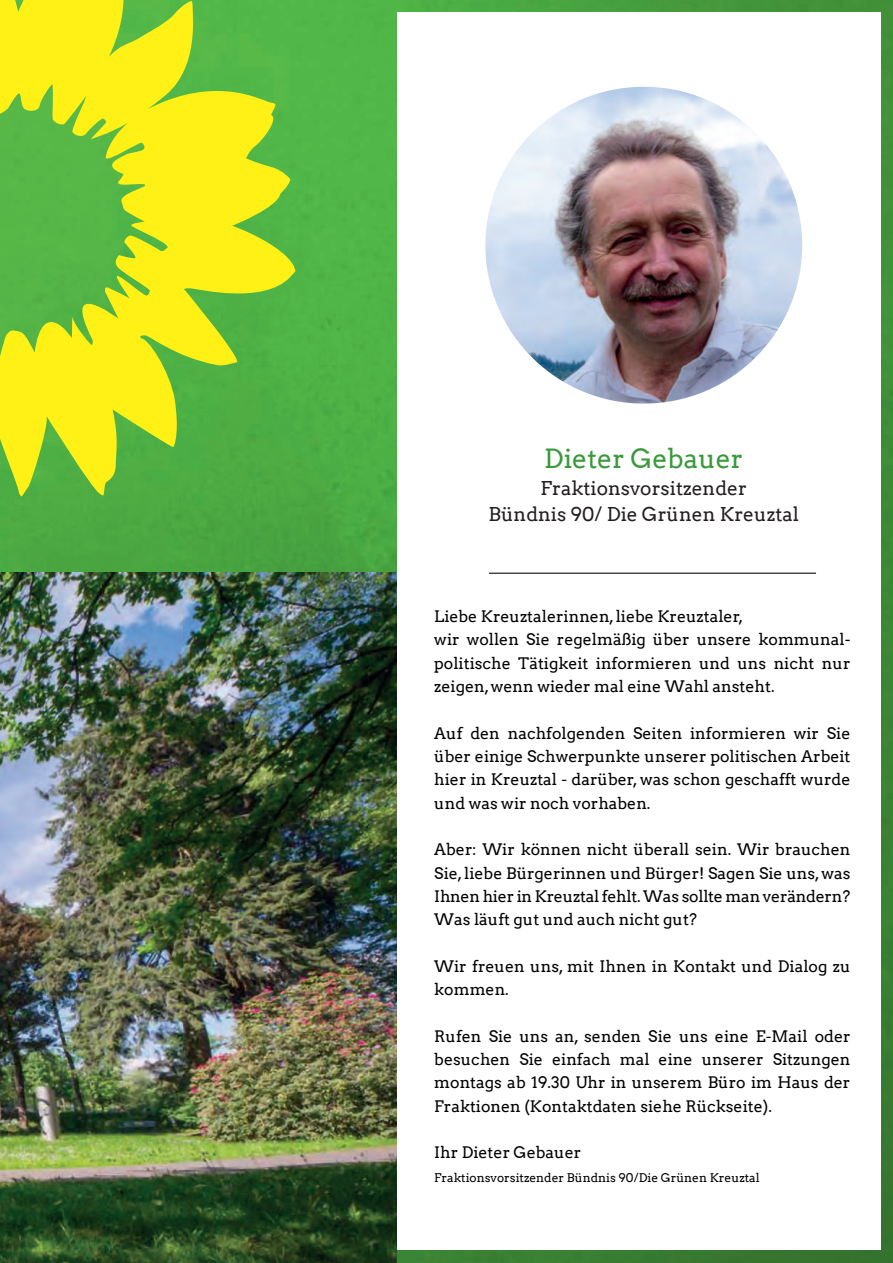
<style>
.page{position:relative;width:893px;height:1263px;background:#fff}
.page>*{position:absolute;margin:0;border:0;box-sizing:border-box;transform-origin:0 0}
.t1{font:26.55px "Arvo";color:#3a9a3b}
.t2{font:19.05px/26.5px "Arvo";color:#231f20;text-align:center}
.t3{font:15.9px/23.2px "Arvo";color:#000;text-align:justify}
.t4{font:12px "Arvo";color:#000}
</style>
<div class="page">
<img style="left:0;top:0;width:893px;height:1263px">
<div style="left:397px;top:13px;width:483px;height:1237px;background:#fff"></div>
<hr style="left:489px;top:573px;width:327px;height:1px;background:#000">
<img style="left:486px;top:87px;width:316px;height:316px">
<div style="left:475px;top:76px;width:338px;height:338px;border:10px solid #fff;border-radius:50%"></div>
<svg style="left:0;top:0;width:295px;height:497px;background:#a8d22e"></svg>
<img style="left:0;top:573px;width:396px;height:690px">
<h1 class="t1" style="left:544px;top:443px;width:201px">Dieter Gebauer</h1>
<p class="t2" style="left:488px;top:474px;width:312px">Fraktionsvorsitzender<br>Bündnis 90/ Die Grünen Kreuztal</p>
<p class="t3" style="left:434px;top:605px;width:418px;text-align:left">Liebe Kreuztalerinnen, liebe Kreuztaler,<br>wir wollen Sie regelmäßig über unsere kommunal&shy;politische Tätigkeit informieren und uns nicht nur zeigen, wenn wieder mal eine Wahl ansteht.</p>
<p class="t3" style="left:434px;top:721px;width:418px">Auf den nachfolgenden Seiten informieren wir Sie über einige Schwerpunkte unserer politischen Arbeit hier in Kreuztal - darüber, was schon geschafft wurde und was wir noch vorhaben.</p>
<p class="t3" style="left:434px;top:838px;width:418px">Aber: Wir können nicht überall sein. Wir brauchen Sie, liebe Bürgerinnen und Bürger! Sagen Sie uns, was Ihnen hier in Kreuztal fehlt. Was sollte man verändern?<br>Was läuft gut und auch nicht gut?</p>
<p class="t3" style="left:434px;top:954px;width:418px">Wir freuen uns, mit Ihnen in Kontakt und Dialog zu kommen.</p>
<p class="t3" style="left:434px;top:1024px;width:418px">Rufen Sie uns an, senden Sie uns eine E-Mail oder besuchen Sie einfach mal eine unserer Sitzungen montags ab 19.30 Uhr in unserem Büro im Haus der Fraktionen (Kontaktdaten siehe Rückseite).</p>
<p class="t3" style="left:434px;top:1141px;width:148px">Ihr Dieter Gebauer</p>
<p class="t4" style="left:434px;top:1170px;width:327px">Fraktionsvorsitzender Bündnis 90/Die Grünen Kreuztal</p>
</div>
